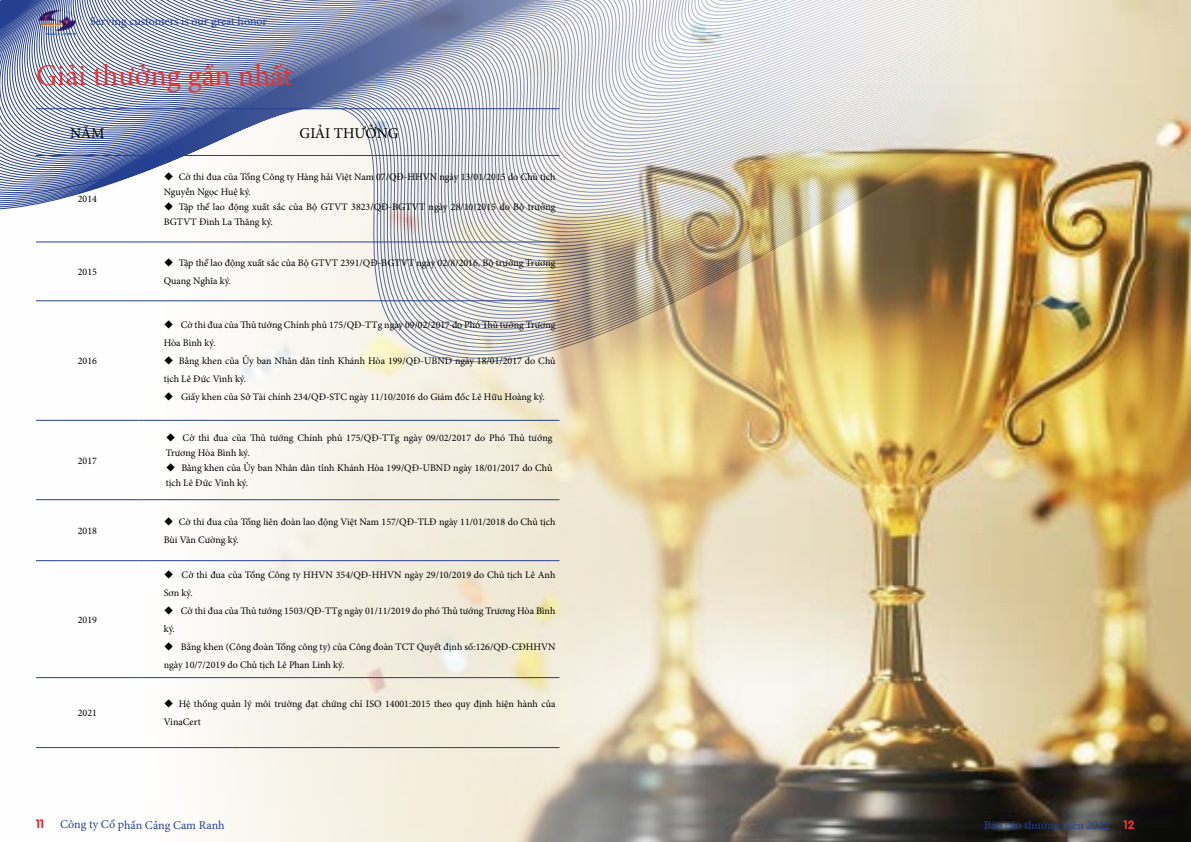
<style>
.page{position:relative;width:1191px;height:842px;background:#fff}
.page>*{position:absolute;margin:0;border:0;box-sizing:border-box;transform-origin:0 0}
.t1{font:30px "Minion Pro";color:#e33633}
.t2{font:15px "Minion Pro";color:#000}
.t3{font:12px "Minion Pro";color:#25408f}
.t4{font:700 12px "UVN Van";color:#e33633}
.t5{font:10px/18px "Minion Pro";color:#000}
.s1{font-family:"UVN Van";font-weight:700;color:#e33633}
</style>
<div class="page">
<img style="left:0;top:0;width:1191px;height:842px">
<hr style="left:139px;top:108px;width:420px;height:1px;background:#25408f">
<hr style="left:139px;top:155px;width:420px;height:1px;background:#25408f">
<hr style="left:139px;top:242px;width:420px;height:1px;background:#25408f">
<hr style="left:139px;top:301px;width:420px;height:1px;background:#25408f">
<hr style="left:139px;top:420px;width:420px;height:1px;background:#25408f">
<hr style="left:139px;top:499px;width:420px;height:1px;background:#25408f">
<hr style="left:139px;top:560px;width:420px;height:1px;background:#25408f">
<hr style="left:139px;top:677px;width:420px;height:1px;background:#25408f">
<hr style="left:36px;top:108px;width:103px;height:1px;background:#25408f">
<hr style="left:36px;top:155px;width:103px;height:1px;background:#25408f">
<hr style="left:36px;top:242px;width:103px;height:1px;background:#25408f">
<hr style="left:36px;top:301px;width:103px;height:1px;background:#25408f">
<hr style="left:36px;top:420px;width:103px;height:1px;background:#25408f">
<hr style="left:36px;top:499px;width:103px;height:1px;background:#25408f">
<hr style="left:36px;top:560px;width:103px;height:1px;background:#25408f">
<hr style="left:36px;top:677px;width:103px;height:1px;background:#25408f">
<hr style="left:36px;top:747px;width:103px;height:1px;background:#25408f">
<hr style="left:139px;top:747px;width:420px;height:1px;background:#25408f">
<img style="left:39px;top:11px;width:37px;height:23px">
<svg style="left:165px;top:172px;width:8px;height:8px"></svg>
<svg style="left:165px;top:202px;width:8px;height:8px"></svg>
<svg style="left:165px;top:258px;width:8px;height:8px"></svg>
<svg style="left:165px;top:320px;width:8px;height:9px"></svg>
<svg style="left:165px;top:356px;width:8px;height:9px"></svg>
<svg style="left:165px;top:392px;width:8px;height:9px"></svg>
<svg style="left:167px;top:433px;width:8px;height:9px"></svg>
<svg style="left:167px;top:463px;width:8px;height:9px"></svg>
<svg style="left:165px;top:517px;width:8px;height:8px"></svg>
<svg style="left:165px;top:570px;width:8px;height:8px"></svg>
<svg style="left:165px;top:606px;width:8px;height:8px"></svg>
<svg style="left:165px;top:642px;width:8px;height:8px"></svg>
<svg style="left:165px;top:699px;width:8px;height:9px"></svg>
<p class="t3" style="left:90px;top:13px;width:178px">Serving customers is our great honor</p>
<h1 class="t1" style="left:36px;top:56px;width:258px">Giải thưởng gần nhất</h1>
<h2 class="t2" style="left:70px;top:123px;width:36px">NĂM</h2>
<h2 class="t2" style="left:300px;top:123px;width:100px">GIẢI THƯỞNG</h2>
<p class="t5" style="left:78px;top:190px;width:21px">2014</p>
<p class="t5" style="left:164px;top:169px;width:393px;line-height:15px;text-indent:15px">Cờ thi đua của Tổng Công ty Hàng hải Việt Nam 07/QĐ-HHVN ngày 13/01/2015 do Chủ tịch<br>Nguyễn Ngọc Huệ ký.</p>
<p class="t5" style="left:164px;top:199px;width:393px;line-height:15px;text-indent:15px">Tập thể lao động xuất sắc của Bộ GTVT 3823/QĐ-BGTVT ngày 28/10/2015 do Bộ trưởng<br>BGTVT Đinh La Thăng ký.</p>
<p class="t5" style="left:78px;top:263px;width:21px">2015</p>
<p class="t5" style="left:164px;top:254px;width:393px;text-indent:15px">Tập thể lao động xuất sắc của Bộ GTVT 2391/QĐ-BGTVT ngày 02/8/2016, Bộ trưởng Trương<br>Quang Nghĩa ký.</p>
<p class="t5" style="left:78px;top:352px;width:21px">2016</p>
<p class="t5" style="left:78px;top:451px;width:21px">2017</p>
<p class="t5" style="left:164px;top:316px;width:393px;text-indent:17px">Cờ thi đua của Thủ tướng Chính phủ 175/QĐ-TTg ngày 09/02/2017 do Phó Thủ tướng Trương<br>Hòa Bình ký.</p>
<p class="t5" style="left:164px;top:352px;width:393px;text-indent:15px">Bằng khen của Ủy ban Nhân dân tỉnh Khánh Hòa 199/QĐ-UBND ngày 18/01/2017 do Chủ tịch Lê Đức Vinh ký.</p>
<p class="t5" style="left:181px;top:388px;width:365px">Giấy khen của Sở Tài chính 234/QĐ-STC ngày 11/10/2016 do Giám đốc Lê Hữu Hoàng ký.</p>
<p class="t5" style="left:166px;top:430px;width:388px;line-height:15px;text-indent:17px">Cờ thi đua của Thủ tướng Chính phủ 175/QĐ-TTg ngày 09/02/2017 do Phó Thủ tướng<br>Trương Hòa Bình ký.</p>
<p class="t5" style="left:166px;top:460px;width:388px;line-height:15px;text-indent:16px">Bằng khen của Ủy ban Nhân dân tỉnh Khánh Hòa 199/QĐ-UBND ngày 18/01/2017 do Chủ tịch Lê Đức Vinh ký.</p>
<p class="t5" style="left:78px;top:522px;width:21px">2018</p>
<p class="t5" style="left:164px;top:513px;width:393px;text-indent:15px">Cờ thi đua của Tổng liên đoàn lao động Việt Nam 157/QĐ-TLĐ ngày 11/01/2018 do Chủ tịch<br>Bùi Văn Cường ký.</p>
<p class="t5" style="left:78px;top:611px;width:21px">2019</p>
<p class="t5" style="left:164px;top:566px;width:393px;text-indent:18px">Cờ thi đua của Tổng Công ty HHVN 354/QĐ-HHVN ngày 29/10/2019 do Chủ tịch Lê Anh<br>Sơn ký.</p>
<p class="t5" style="left:181px;top:602px;width:376px">Cờ thi đua của Thủ tướng 1503/QĐ-TTg ngày 01/11/2019 do phó Thủ tướng Trương Hòa Bình</p>
<p class="t5" style="left:164px;top:620px;width:13px">ký.</p>
<p class="t5" style="left:164px;top:638px;width:393px;text-indent:17px">Bằng khen (Công đoàn Tổng công ty) của Công đoàn TCT Quyết định số:126/QĐ-CĐHHVN ngày 10/7/2019 do Chủ tịch Lê Phan Linh ký.</p>
<p class="t5" style="left:78px;top:704px;width:21px">2021</p>
<p class="t5" style="left:164px;top:695px;width:393px;text-indent:15px">Hệ thống quản lý môi trường đạt chứng chỉ ISO 14001:2015 theo quy định hiện hành của<br>VinaCert</p>
<p class="t3" style="left:60px;top:817px;width:166px">Công ty Cổ phần Cảng Cam Ranh</p>
<p class="t4" style="left:36px;top:814px;width:10px">11</p>
<p class="t3" style="left:984px;top:817px;width:152px">Báo cáo thường niên 2022 <span class="s1">12</span></p>
</div>
